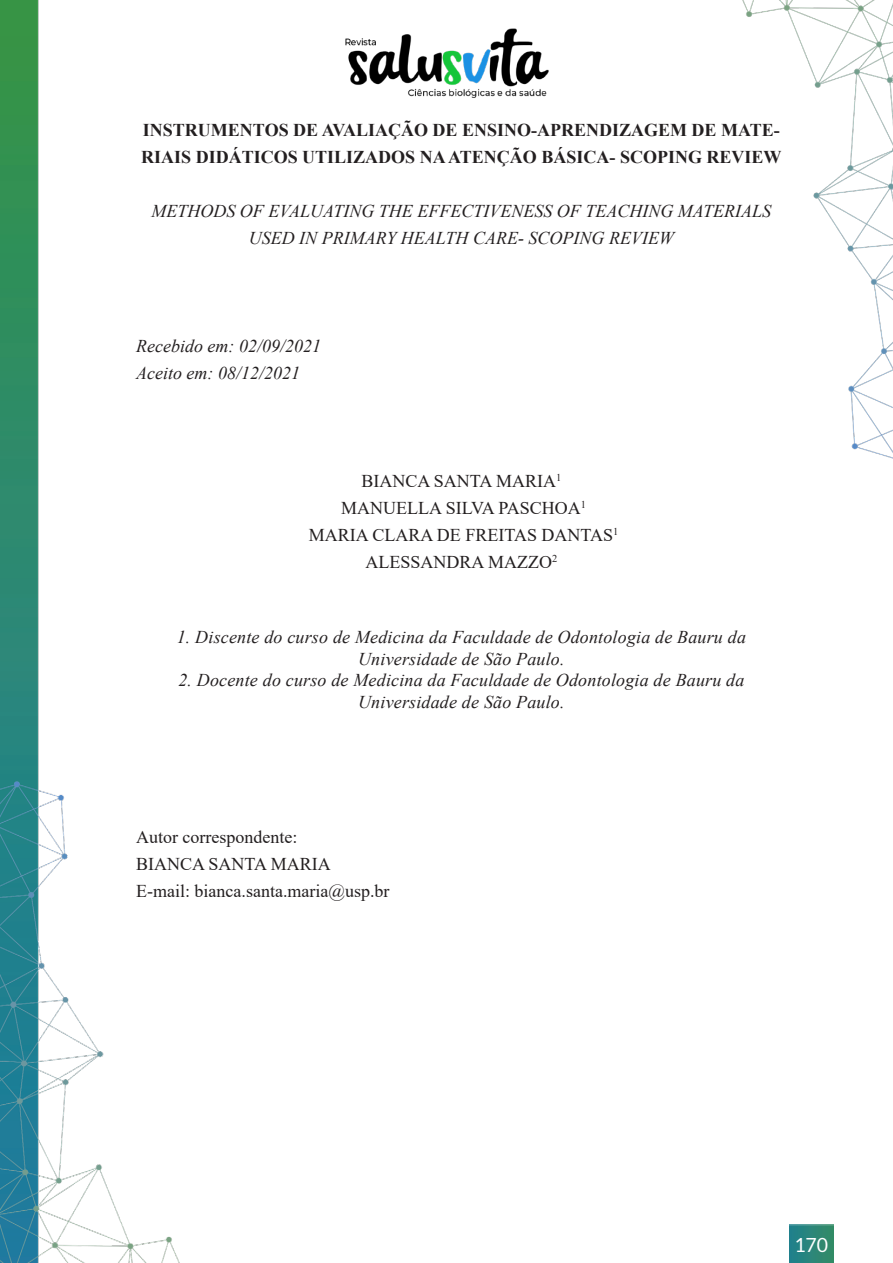
<style>
.page{position:relative;width:893px;height:1263px;background:#fff}
.page>*{position:absolute;margin:0;border:0;box-sizing:border-box;transform-origin:0 0}
.t1{font:19.5px "Lato";color:#fff}
.t2{font:italic 18px/21.6px "Times New Roman";letter-spacing:.01em;color:#231f20;text-align:center}
.t3{font:18px "Times New Roman";color:#231f20}
.t4{font:700 18px/27px "Times New Roman";color:#231f20}
</style>
<div class="page">
<img style="left:0;top:0;width:834px;height:1263px">
<img style="left:789px;top:1224px;width:44px;height:39px">
<img style="left:322px;top:0;width:249px;height:123px">
<img style="left:729px;top:0;width:164px;height:466px">
<p class="t4" style="left:141px;top:115px;width:642px">INSTRUMENTOS DE AVALIAÇÃO DE ENSINO-APRENDIZAGEM DE MATE-<br>RIAIS DIDÁTICOS UTILIZADOS NA ATENÇÃO BÁSICA- SCOPING REVIEW</p>
<p class="t2" style="left:151px;top:197px;width:621px;line-height:27px">METHODS OF EVALUATING THE EFFECTIVENESS OF TEACHING MATERIALS<br>USED IN PRIMARY HEALTH CARE- SCOPING REVIEW</p>
<p class="t2" style="left:136px;top:334px;width:186px">Recebido em: 02/09/2021</p>
<p class="t2" style="left:136px;top:361px;width:165px">Aceito em: 08/12/2021</p>
<p class="t3" style="left:361px;top:468px;width:201px">BIANCA SANTA MARIA<sup>1</sup></p>
<p class="t3" style="left:341px;top:495px;width:246px">MANUELLA SILVA PASCHOA<sup>1</sup></p>
<p class="t3" style="left:309px;top:522px;width:311px">MARIA CLARA DE FREITAS DANTAS<sup>1</sup></p>
<p class="t3" style="left:365px;top:549px;width:193px">ALESSANDRA MAZZO<sup>2</sup></p>
<p class="t2" style="left:177px;top:626px;width:571px">1. Discente do curso de Medicina da Faculdade de Odontologia de Bauru da<br>Universidade de São Paulo.</p>
<p class="t2" style="left:178px;top:669px;width:568px">2. Docente do curso de Medicina da Faculdade de Odontologia de Bauru da<br>Universidade de São Paulo.</p>
<p class="t3" style="left:136px;top:824px;width:163px">Autor correspondente:</p>
<p class="t3" style="left:136px;top:851px;width:196px">BIANCA SANTA MARIA</p>
<p class="t3" style="left:136px;top:878px;width:255px">E-mail: bianca.santa.maria@usp.br</p>
<p class="t1" style="left:794px;top:1234px;width:35px">170</p>
</div>
